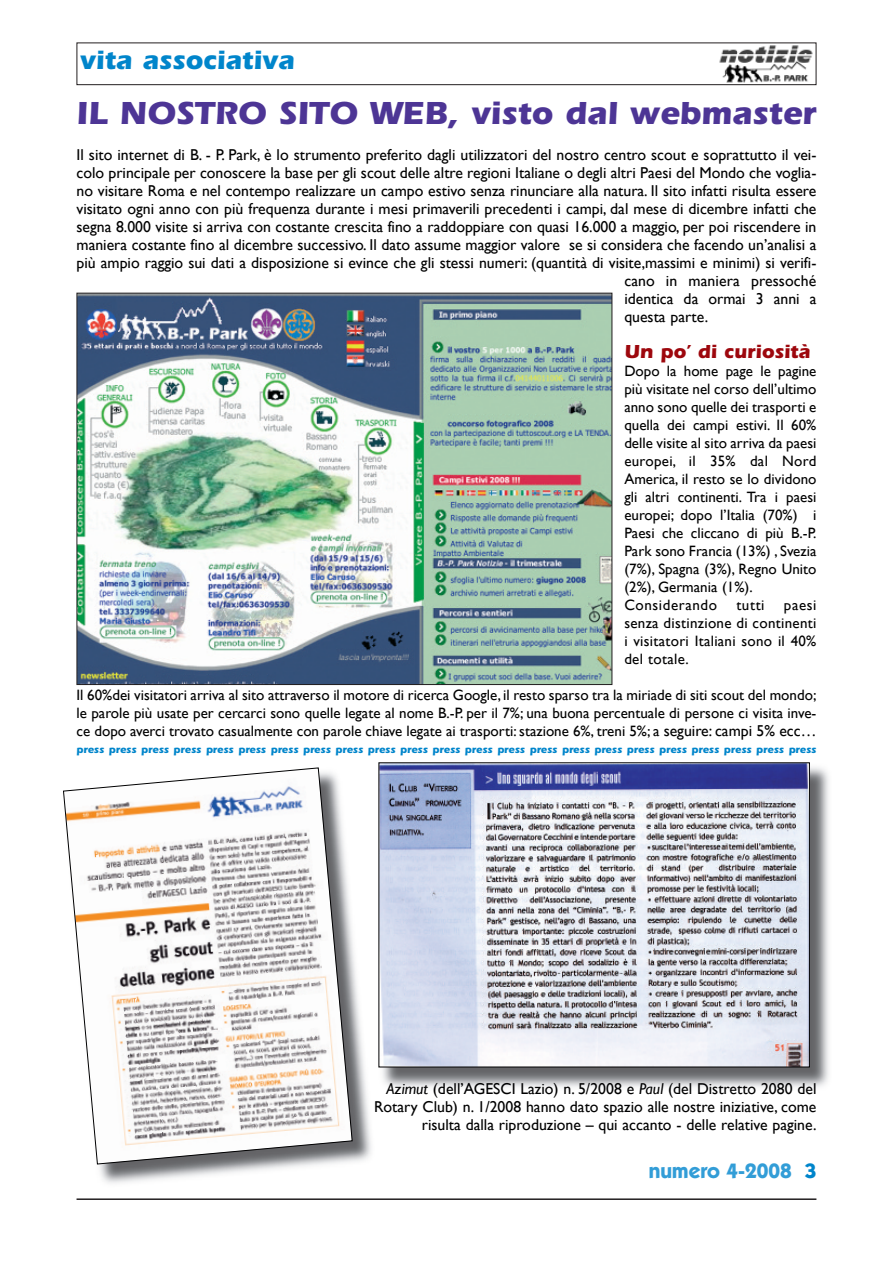
<style>
.page{position:relative;width:893px;height:1263px;background:#fff}
.page>*{position:absolute;margin:0;border:0;box-sizing:border-box;transform-origin:0 0}
.t1{font:700 33px "Itc Eras";color:#4d3595}
.t2{font:700 27px "Itc Eras";color:#0085cb}
.t3{font:700 21px "Itc Kabel";color:#329dd7}
.t4{font:700 19.5px "Itc Eras";color:#9d070d}
.t5{font:15.75px/18px "Gill Sans";color:#000001;text-align:right}
.t6{font:15px/18px "Gill Sans";color:#000001;text-align:justify}
.t7{font:700 10.5px "Itc Eras";color:#0085cb}
.s1{font-size:15.75px}
.s2{font-style:italic}
.s3{color:#0085cb}
</style>
<div class="page">
<img style="left:379px;top:767px;width:450px;height:320px">
<img style="left:380px;top:764px;width:428px;height:301px">
<img style="left:719px;top:45px;width:94px;height:38px">
<div style="left:77px;top:43px;width:739px;height:42px;border:1px solid #231f20"></div>
<hr style="left:77px;top:1198px;width:739px;height:2px;background:#231f20">
<img style="left:79px;top:295px;width:531px;height:388px">
<img style="left:99px;top:765px;width:280px;height:418px">
<svg style="left:63px;top:767px;width:290px;height:398px"></svg>
<h2 class="t2" style="left:80px;top:51px;width:216px">vita associativa</h2>
<h1 class="t1" style="left:77px;top:101px;width:741px">IL NOSTRO SITO WEB, visto dal webmaster</h1>
<p class="t5" style="left:77px;top:146px;width:741px">Il sito internet di B. - P. Park, è lo strumento preferito dagli utilizzatori del nostro centro scout e soprattutto il vei-</p>
<p class="t5" style="left:77px;top:164px;width:741px">colo principale per conoscere la base per gli scout delle altre regioni Italiane o degli altri Paesi del Mondo che voglia-</p>
<p class="t5" style="left:77px;top:182px;width:741px">no visitare Roma e nel contempo realizzare un campo estivo senza rinunciare alla natura. Il sito infatti risulta essere</p>
<p class="t5" style="left:77px;top:200px;width:741px">visitato ogni anno con più frequenza durante i mesi primaverili precedenti i campi, dal mese di dicembre infatti che</p>
<p class="t5" style="left:77px;top:218px;width:741px">segna 8.000 visite si arriva con costante crescita fino a raddoppiare con quasi 16.000 a maggio, per poi riscendere in</p>
<p class="t5" style="left:77px;top:236px;width:741px">maniera costante fino al dicembre successivo. Il dato assume maggior valore se si considera che facendo un’analisi a</p>
<p class="t5" style="left:77px;top:254px;width:741px">più ampio raggio sui dati a disposizione si evince che gli stessi numeri: (quantità di visite,massimi e minimi) si verifi-</p>
<p class="t5" style="left:624px;top:272px;width:194px">cano in maniera pressoché</p>
<p class="t5" style="left:624px;top:290px;width:194px">identica da ormai 3 anni a</p>
<p class="t5" style="left:624px;top:308px;width:85px">questa parte.</p>
<p class="t4" style="left:624px;top:345px;width:188px">Un po’ di curiosità</p>
<p class="t6" style="left:624px;top:362px;width:194px;text-align:left">Dopo la home page le pagine più visitate nel corso dell’ultimo anno sono quelle dei trasporti e quella dei campi estivi. Il 60% delle visite al sito arriva da paesi europei, il 35% dal Nord<br>America, il resto se lo dividono gli altri continenti. Tra i paesi europei; dopo l’Italia (70%) i<br>Paesi che cliccano di più B.-P.<br>Park sono Francia (13%) , Svezia (7%), Spagna (3%), Regno Unito (2%), Germania (1%).<br>Considerando</p>
<p class="t6" style="left:624px;top:596px;width:194px;text-indent:160px">paesi senza distinzione di continenti i visitatori Italiani sono il 40% del totale.</p>
<p class="t6" style="left:77px;top:686px;width:741px">Il 60%dei visitatori arriva al sito attraverso il motore di ricerca Google, il resto sparso tra la miriade di siti scout del mondo; le parole più usate per cercarci sono quelle legate al nome B.-P. per il 7%; una buona percentuale di persone ci visita inve&shy;ce dopo averci trovato casualmente con parole chiave legate ai trasporti: stazione 6%, treni 5%; a <span class="s1">seguire: campi 5% ecc…</span></p>
<p class="t6" style="left:736px;top:596px;width:30px">tutti</p>
<p class="t7" style="left:77px;top:746px;width:741px">press press press press press press press press press press press press press press press press press press press press press press press</p>
<p class="t5" style="left:374px;top:1079px;width:444px"><span class="s2">Azimut</span> (dell’AGESCI Lazio) n. 5/2008 e <span class="s2">Paul</span> (del Distretto 2080 del<br>Rotary Club) n. 1/2008 hanno dato spazio alle nostre iniziative, come risulta dalla riproduzione – qui accanto - delle relative pagine.</p>
<h3 class="t3" style="left:649px;top:1163px;width:169px">numero 4-2008 <span class="s3">3</span></h3>
</div>
